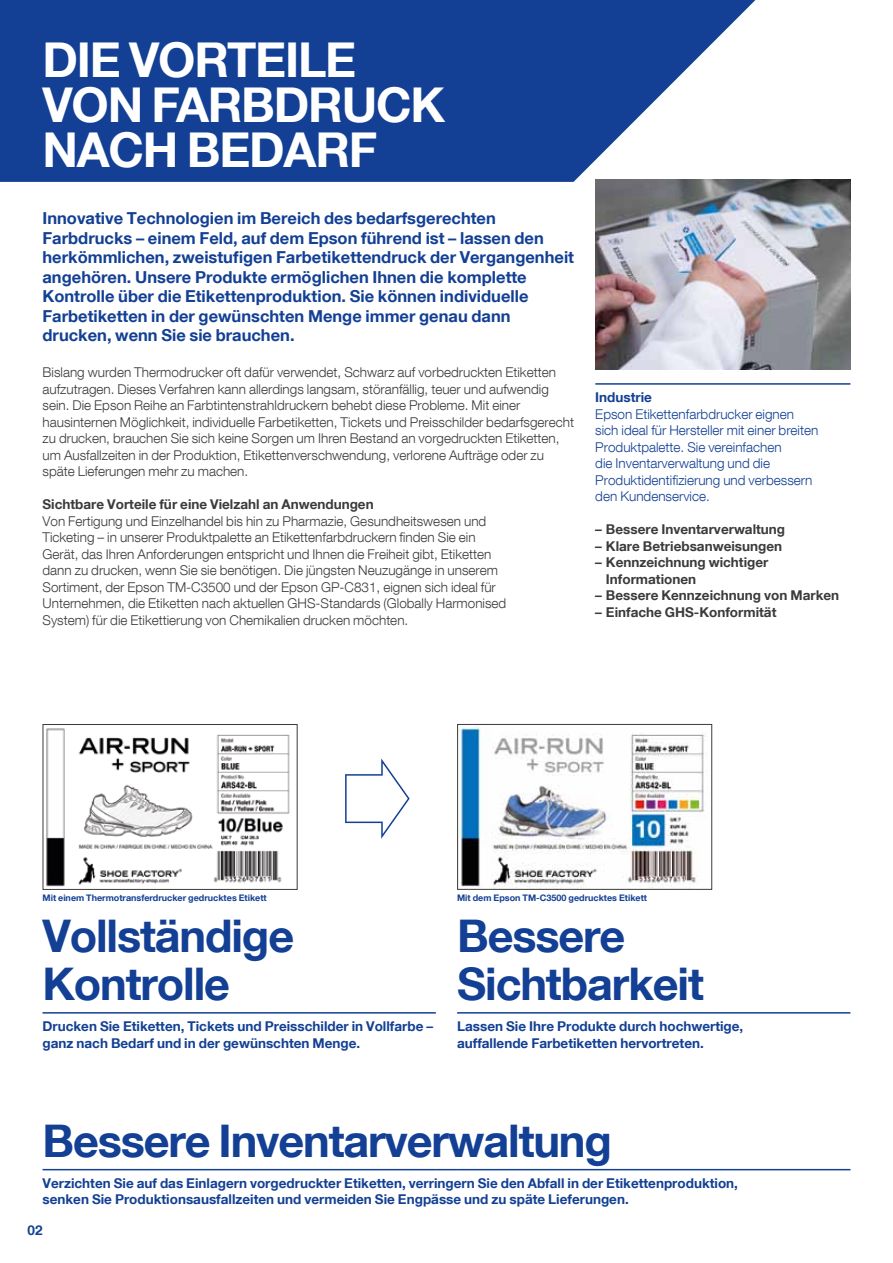
<style>
.page{position:relative;width:893px;height:1263px;background:#fff}
.page>*{position:absolute;margin:0;border:0;box-sizing:border-box;transform-origin:0 0}
.t1{font:700 48px/45px "Helvetica Neue LT Com";letter-spacing:-.025em;color:#fff}
.t2{font:700 45px/48px "Helvetica Neue LT Com";letter-spacing:-.025em;color:#134094}
.t3{font:700 16.5px/19.5px "Helvetica Neue LT Com";color:#134094}
.t4{font:300 13.5px/16.5px "Helvetica Neue LT Com";color:#3b3b3a}
.t5{font:700 13.5px/16.5px "Helvetica Neue LT Com";color:#134094}
.t6{font:700 13.5px/16.5px "Helvetica Neue LT Com";color:#3b3b3a}
.t7{font:300 13.5px/16.5px "Helvetica Neue LT Com";color:#134094}
.t8{font:700 9px "Helvetica Neue LT Com";color:#134094}
</style>
<div class="page">
<svg style="left:345px;top:758px;width:65px;height:81px"></svg>
<svg style="left:0;top:0;width:755px;height:182px;background:#2e56a0"></svg>
<img style="left:46px;top:728px;width:244px;height:159px">
<div style="left:43px;top:724px;width:255px;height:166px;border:1px solid #3b3b3a"></div>
<img style="left:459px;top:726px;width:247px;height:162px">
<div style="left:457px;top:724px;width:255px;height:166px;border:1px solid #3b3b3a"></div>
<hr style="left:595px;top:383px;width:255px;height:2px;background:#134094">
<hr style="left:43px;top:1012px;width:393px;height:1px;background:#134094">
<hr style="left:457px;top:1012px;width:393px;height:1px;background:#134094">
<hr style="left:43px;top:1169px;width:393px;height:1px;background:#134094">
<svg style="left:436px;top:1169px;width:21px;height:1px"></svg>
<hr style="left:457px;top:1169px;width:393px;height:1px;background:#134094">
<img style="left:596px;top:180px;width:255px;height:190px">
<h1 class="t1" style="left:43px;top:36px;width:404px">Die Vorteile von Farbdruck nach Bedarf</h1>
<p class="t3" style="left:43px;top:208px;width:533px">Innovative Technologien im Bereich des bedarfsgerechten Farbdrucks – einem Feld, auf dem Epson führend ist – lassen den herkömmlichen, zweistufigen Farbetikettendruck der Vergangenheit angehören. Unsere Produkte ermöglichen Ihnen die komplette Kontrolle über die Etikettenproduktion. Sie können individuelle Farbetiketten in der gewünschten Menge immer genau dann drucken, wenn Sie sie brauchen.</p>
<p class="t4" style="left:43px;top:364px;width:533px">Bislang wurden Thermodrucker oft dafür verwendet, Schwarz auf vorbedruckten Etiketten aufzutragen. Dieses Verfahren kann allerdings langsam, störanfällig, teuer und aufwendig sein. Die Epson Reihe an Farbtintenstrahldruckern behebt diese Probleme. Mit einer hausinternen Möglichkeit, individuelle Farbetiketten, Tickets und Preisschilder bedarfsgerecht zu drucken, brauchen Sie sich keine Sorgen um Ihren Bestand an vorgedruckten Etiketten, um Ausfallzeiten in der Produktion, Etikettenverschwendung, verlorene Aufträge oder zu späte Lieferungen mehr zu machen.</p>
<p class="t6" style="left:43px;top:496px;width:333px">Sichtbare Vorteile für eine Vielzahl an Anwendungen</p>
<p class="t4" style="left:43px;top:513px;width:465px">Von Fertigung und Einzelhandel bis hin zu Pharmazie, Gesundheitswesen und Ticketing – in unserer Produktpalette an Etikettenfarbdruckern finden Sie ein Gerät, das Ihren Anforderungen entspricht und Ihnen die Freiheit gibt, Etiketten dann zu drucken, wenn Sie sie benötigen. Die jüngsten Neuzugänge in unserem Sortiment, der Epson TM-C3500 und der Epson GP-C831, eignen sich ideal für Unternehmen, die Etiketten nach aktuellen GHS-Standards (Globally Harmonised System) für die Etikettierung von Chemikalien drucken möchten.</p>
<p class="t5" style="left:595px;top:389px;width:58px">Industrie</p>
<p class="t7" style="left:595px;top:405px;width:225px">Epson Etikettenfarbdrucker eignen sich ideal für Hersteller mit einer breiten Produktpalette. Sie vereinfachen<br>die Inventarverwaltung und die Produktidentifizierung und verbessern den Kundenservice.</p>
<p class="t6" style="left:595px;top:521px;width:191px">– Bessere Inventarverwaltung</p>
<p class="t6" style="left:595px;top:537px;width:188px">– Klare Betriebsanweisungen</p>
<p class="t6" style="left:606px;top:554px;width:164px;text-indent:-11px">– Kennzeichnung wichtiger<br>Informationen</p>
<p class="t6" style="left:595px;top:587px;width:245px">– Bessere Kennzeichnung von Marken</p>
<p class="t6" style="left:595px;top:603px;width:183px">– Einfache GHS-Konformität</p>
<p class="t8" style="left:43px;top:892px;width:226px">Mit einem Thermotransferdrucker gedrucktes Etikett</p>
<p class="t8" style="left:457px;top:892px;width:191px">Mit dem Epson TM-C3500 gedrucktes Etikett</p>
<h2 class="t2" style="left:43px;top:911px;width:253px">Vollständige<br>Kontrolle</h2>
<h2 class="t2" style="left:457px;top:911px;width:248px">Bessere<br>Sichtbarkeit</h2>
<p class="t5" style="left:43px;top:1017px;width:392px">Drucken Sie Etiketten, Tickets und Preisschilder in Vollfarbe – ganz nach Bedarf und in der gewünschten Menge.</p>
<p class="t5" style="left:457px;top:1017px;width:288px">Lassen Sie Ihre Produkte durch hochwertige, auffallende Farbetiketten hervortreten.</p>
<h2 class="t2" style="left:43px;top:1115px;width:571px">Bessere Inventarverwaltung</h2>
<p class="t5" style="left:43px;top:1174px;width:697px">Verzichten Sie auf das Einlagern vorgedruckter Etiketten, verringern Sie den Abfall in der Etikettenproduktion, senken Sie Produktionsausfallzeiten und vermeiden Sie Engpässe und zu späte Lieferungen.</p>
<p class="t5" style="left:28px;top:1222px;width:17px">02</p>
</div>
